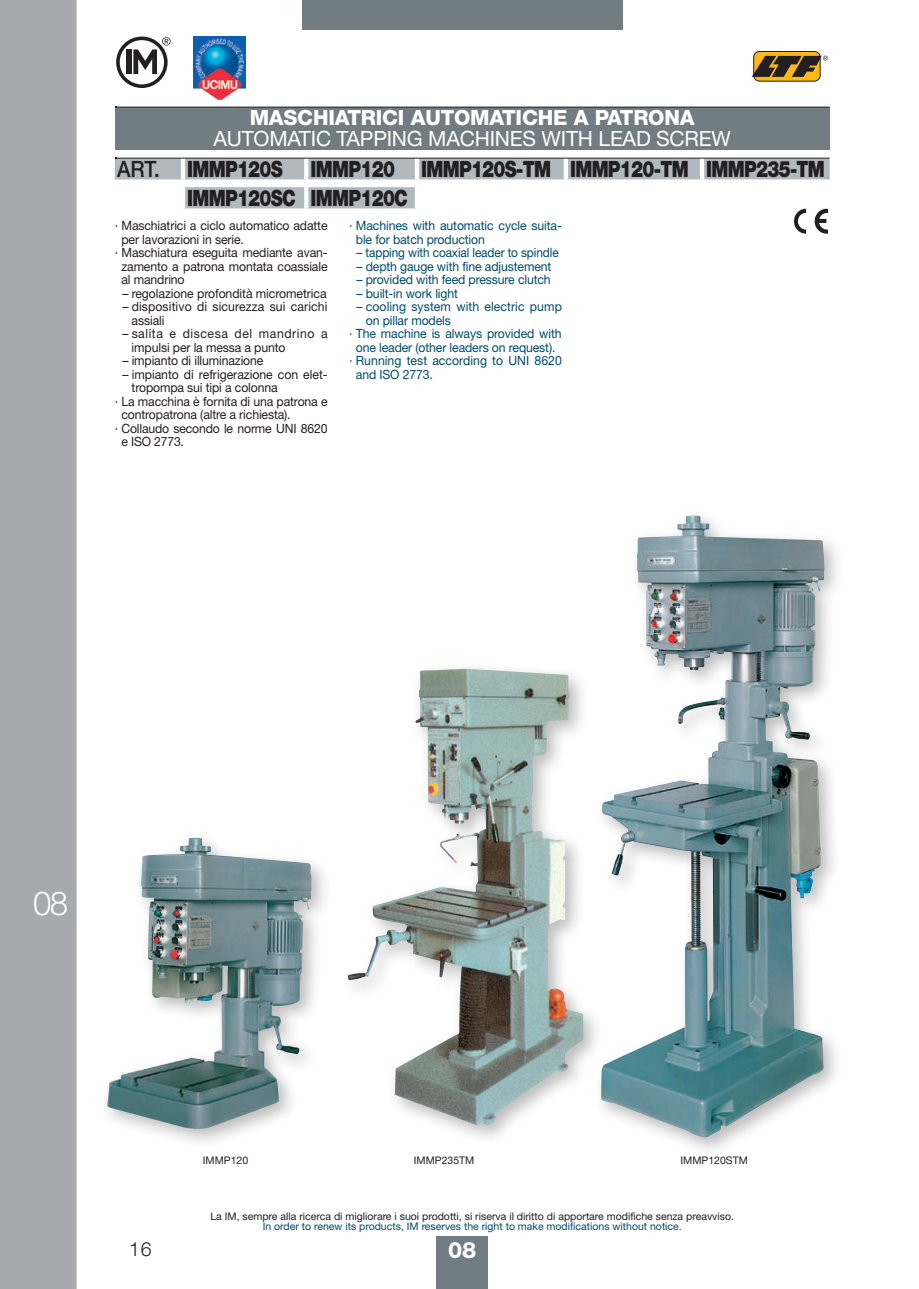
<style>
.page{position:relative;width:919px;height:1289px;background:#fff}
.page>*{position:absolute;margin:0;border:0;box-sizing:border-box;transform-origin:0 0}
.t1{font:300 33px "Helvetica Neue LT Std";color:#fff}
.t2{font:900 22.5px/29px "Helvetica Neue LT Std";letter-spacing:-.04em;color:#231f20;scale:.8 1}
.t3{font:800 22.5px "Helvetica Neue LT Std";color:#fff}
.t4{font:21px "Helvetica Neue LT Std";letter-spacing:-.01em;color:#fff}
.t5{font:800 21px "Helvetica Neue LT Std";letter-spacing:-.01em;color:#fff}
.t6{font:300 19.5px "Helvetica Neue LT Std";color:#231f20}
.t7{font:12.75px "Helvetica Neue LT Std";letter-spacing:-.01em;color:#231f20;scale:.96 1}
.t8{font:12.75px "Helvetica Neue LT Std";letter-spacing:-.01em;color:#004b6c;scale:.96 1}
.t9{font:12.75px "Helvetica Neue LT Std";letter-spacing:-.01em;color:#231f20}
.t10{font:12.75px/13.5px "Helvetica Neue LT Std";letter-spacing:-.01em;color:#004b6c}
.t11{font:12.75px/13.5px "Helvetica Neue LT Std";letter-spacing:.045em;color:#231f20;scale:.96 1}
.t12{font:12.75px/13.5px "Helvetica Neue LT Std";letter-spacing:.01em;color:#231f20;scale:.96 1}
.t13{font:12.75px "Helvetica Neue LT Std";letter-spacing:-.01em;color:#004b6c;scale:.93 1}
.t14{font:10.5px "Helvetica Neue LT Std";color:#231f20}
.t15{font:10.5px "Helvetica Neue LT Std";color:#004b6c}
.s1{font-weight:500}
</style>
<div class="page">
<div style="left:437px;top:1235px;width:51px;height:53px;background:#717d83"></div>
<svg style="left:753px;top:51px;width:67px;height:30px"></svg>
<div style="left:753px;top:51px;width:67px;height:30px;border:1px solid #231f20;border-radius:6px"></div>
<svg style="left:751px;top:56px;width:76px;height:21px;background:#715d34"></svg>
<div style="left:302px;top:0;width:320px;height:30px;background:#717d83"></div>
<div style="left:0;top:0;width:77px;height:1288px;background:#a8a9ad"></div>
<div style="left:116px;top:37px;width:51px;height:51px;border:4px solid #231f20;border-radius:50%"></div>
<div style="left:126px;top:49px;width:5px;height:25px;background:#231f20"></div>
<svg style="left:133px;top:37px;width:38px;height:37px"></svg>
<img style="left:193px;top:36px;width:52px;height:63px">
<div style="left:115px;top:107px;width:714px;height:43px;background:#717d83"></div>
<hr style="left:116px;top:107px;width:713px;height:1px;background:#231f20">
<svg style="left:794px;top:209px;width:34px;height:25px"></svg>
<div style="left:185px;top:187px;width:230px;height:21px;background:#b1b9bf"></div>
<svg style="left:304px;top:187px;width:4px;height:21px"></svg>
<svg style="left:115px;top:157px;width:714px;height:22px;background:#afb6bb"></svg>
<div style="left:593px;top:508px;width:252px;height:649px;background:#231f20;opacity:.3"></div>
<img style="left:602px;top:515px;width:129px;height:291px">
<div style="left:341px;top:661px;width:262px;height:484px;background:#fff"></div>
<img style="left:347px;top:670px;width:236px;height:455px">
<div style="left:100px;top:830px;width:232px;height:319px;background:#231f20;opacity:.3"></div>
<img style="left:107px;top:839px;width:205px;height:291px">
<h3 class="t5" style="left:250px;top:105px;width:446px">MASCHIATRICI AUTOMATICHE A PATRONA</h3>
<h3 class="t4" style="left:213px;top:126px;width:519px">AUTOMATIC TAPPING MACHINES WITH LEAD SCREW</h3>
<h2 class="t2" style="left:187px;top:154px;width:798px;text-indent:-70px"><span class="s1">ART.</span> IMMP120S IMMP120 IMMP120S-TM IMMP120-TM IMMP235-TM<br>IMMP120SC IMMP120C</h2>
<p class="t9" style="left:115px;top:218px;width:214px">· Maschiatrici a ciclo automatico adatte</p>
<p class="t7" style="left:121px;top:232px;width:129px">per lavorazioni in serie.</p>
<p class="t9" style="left:115px;top:245px;width:214px">· Maschiatura eseguita mediante avan-</p>
<p class="t7" style="left:121px;top:259px;width:216px">zamento a patrona montata coassiale</p>
<p class="t7" style="left:121px;top:272px;width:67px">al mandrino</p>
<p class="t7" style="left:122px;top:286px;width:214px">– regolazione profondità micrometrica</p>
<p class="t12" style="left:132px;top:300px;width:205px;text-indent:-9px">– dispositivo di sicurezza sui carichi assiali</p>
<p class="t11" style="left:132px;top:327px;width:206px;text-indent:-9px">– salita e discesa del mandrino a impulsi per la messa a punto</p>
<p class="t7" style="left:122px;top:353px;width:148px">– impianto di illuminazione</p>
<p class="t7" style="left:122px;top:367px;width:215px">– impianto di refrigerazione con elet-</p>
<p class="t7" style="left:132px;top:380px;width:154px">tropompa sui tipi a colonna</p>
<p class="t9" style="left:115px;top:394px;width:214px">· La macchina è fornita di una patrona e</p>
<p class="t7" style="left:121px;top:407px;width:178px">contropatrona (altre a richiesta).</p>
<p class="t9" style="left:115px;top:421px;width:214px">· Collaudo secondo le norme UNI 8620</p>
<p class="t7" style="left:121px;top:434px;width:67px">e ISO 2773.</p>
<p class="t10" style="left:356px;top:219px;width:207px;text-indent:-7px">· Machines with automatic cycle suita&shy;ble for batch production</p>
<p class="t13" style="left:356px;top:245px;width:219px">– tapping with coaxial leader to spindle</p>
<p class="t8" style="left:356px;top:259px;width:204px">– depth gauge with fine adjustement</p>
<p class="t8" style="left:356px;top:272px;width:204px">– provided with feed pressure clutch</p>
<p class="t8" style="left:356px;top:286px;width:107px">– built-in work light</p>
<p class="t8" style="left:356px;top:299px;width:215px">– cooling system with electric pump</p>
<p class="t8" style="left:366px;top:313px;width:90px">on pillar models</p>
<p class="t10" style="left:349px;top:327px;width:214px">· The machine is always provided with</p>
<p class="t8" style="left:356px;top:340px;width:209px">one leader (other leaders on request).</p>
<p class="t10" style="left:349px;top:354px;width:214px">· Running test according to UNI 8620</p>
<p class="t8" style="left:356px;top:367px;width:82px">and ISO 2773.</p>
<h1 class="t1" style="left:33px;top:882px;width:37px">08</h1>
<p class="t14" style="left:203px;top:1153px;width:47px">IMMP120</p>
<p class="t14" style="left:414px;top:1153px;width:62px">IMMP235TM</p>
<p class="t14" style="left:680px;top:1153px;width:69px">IMMP120STM</p>
<p class="t14" style="left:210px;top:1209px;width:525px">La IM, sempre alla ricerca di migliorare i suoi prodotti, si riserva il diritto di apportare modifiche senza preavviso.</p>
<p class="t15" style="left:263px;top:1220px;width:420px">In order to renew its products, IM reserves the right to make modifications without notice.</p>
<h3 class="t6" style="left:129px;top:1237px;width:24px">16</h3>
<h2 class="t3" style="left:448px;top:1236px;width:30px">08</h2>
</div>
